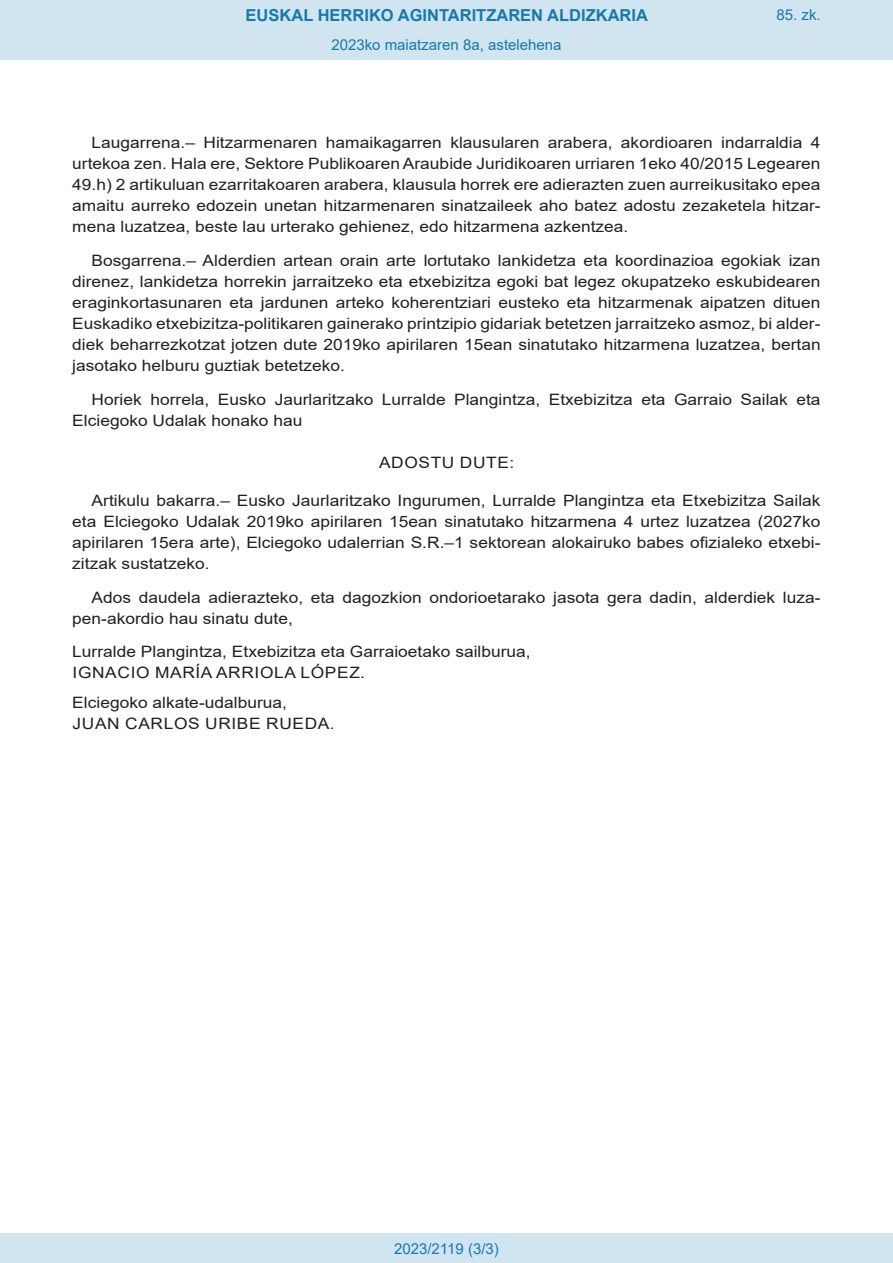
<style>
.page{position:relative;width:893px;height:1263px;background:#fff}
.page>*{position:absolute;margin:0;border:0;box-sizing:border-box;transform-origin:0 0}
.t1{font:700 16.5px "Arial";color:#1879ad}
.BOPVDetalle{font:15.6px/21px "Arial";color:#231f20;text-align:justify;scale:1.11 1}
.BOPVFirmaPuesto{font:15.6px "Arial";color:#231f20;scale:1.11 1}
.BOPVFirmaNombre{font:15.6px "Arial";letter-spacing:.035em;color:#231f20;scale:1.11 1}
.BOPVClave{font:15.6px "Arial";letter-spacing:.035em;color:#231f20;scale:1.11 1}
.Paginacion_Centro{font:15px "Arial";color:#1879ad}
</style>
<div class="page">
<div style="left:0;top:0;width:893px;height:60px;background:#d0e5f0"></div>
<div style="left:0;top:1233px;width:893px;height:30px;background:#d0e5f0"></div>
<p class="t1" style="left:246px;top:3px;width:404px">EUSKAL HERRIKO AGINTARITZAREN ALDIZKARIA</p>
<p class="Paginacion_Centro" style="left:331px;top:35px;width:232px">2023ko maiatzaren 8a, astelehena</p>
<p class="Paginacion_Centro" style="left:776px;top:5px;width:46px">85. zk.</p>
<p class="BOPVDetalle" style="left:72px;top:132px;width:676px;text-indent:19px">Laugarrena.– Hitzarmenaren hamaikagarren klausularen arabera, akordioaren indarraldia 4 urtekoa zen. Hala ere, Sektore Publikoaren Araubide Juridikoaren urriaren 1eko 40/2015 Legearen 49.h) 2 artikuluan ezarritakoaren arabera, klausula horrek ere adierazten zuen aurreikusitako epea amaitu aurreko edozein unetan hitzarmenaren sinatzaileek aho batez adostu zezaketela hitzar&shy;mena luzatzea, beste lau urterako gehienez, edo hitzarmena azkentzea.</p>
<p class="BOPVDetalle" style="left:72px;top:250px;width:676px;text-indent:19px">Bosgarrena.– Alderdien artean orain arte lortutako lankidetza eta koordinazioa egokiak izan direnez, lankidetza horrekin jarraitzeko eta etxebizitza egoki bat legez okupatzeko eskubidearen eraginkortasunaren eta jardunen arteko koherentziari eusteko eta hitzarmenak aipatzen dituen Euskadiko etxebizitza-politikaren gainerako printzipio gidariak betetzen jarraitzeko asmoz, bi alder&shy;diek beharrezkotzat jotzen dute 2019ko apirilaren 15ean sinatutako hitzarmena luzatzea, bertan jasotako helburu guztiak betetzeko.</p>
<p class="BOPVDetalle" style="left:72px;top:389px;width:676px;text-indent:19px">Horiek horrela, Eusko Jaurlaritzako Lurralde Plangintza, Etxebizitza eta Garraio Sailak eta<br>Elciegoko Udalak honako hau</p>
<p class="BOPVClave" style="left:379px;top:452px;width:123px">ADOSTU DUTE:</p>
<p class="BOPVDetalle" style="left:72px;top:490px;width:676px;text-indent:19px">Artikulu bakarra.– Eusko Jaurlaritzako Ingurumen, Lurralde Plangintza eta Etxebizitza Sailak eta Elciegoko Udalak 2019ko apirilaren 15ean sinatutako hitzarmena 4 urtez luzatzea (2027ko apirilaren 15era arte), Elciegoko udalerrian S.R.–1 sektorean alokairuko babes ofizialeko etxebi&shy;zitzak sustatzeko.</p>
<p class="BOPVDetalle" style="left:72px;top:587px;width:676px;text-indent:19px">Ados daudela adierazteko, eta dagozkion ondorioetarako jasota gera dadin, alderdiek luza&shy;pen-akordio hau sinatu dute,</p>
<p class="BOPVFirmaPuesto" style="left:72px;top:641px;width:415px">Lurralde Plangintza, Etxebizitza eta Garraioetako sailburua,</p>
<p class="BOPVFirmaNombre" style="left:73px;top:662px;width:265px">IGNACIO MARÍA ARRIOLA LÓPEZ.</p>
<p class="BOPVFirmaPuesto" style="left:72px;top:692px;width:195px">Elciegoko alkate-udalburua,</p>
<p class="BOPVFirmaNombre" style="left:73px;top:713px;width:237px">JUAN CARLOS URIBE RUEDA.</p>
<p class="Paginacion_Centro" style="left:394px;top:1238px;width:106px">2023/2119 (3/3)</p>
</div>
